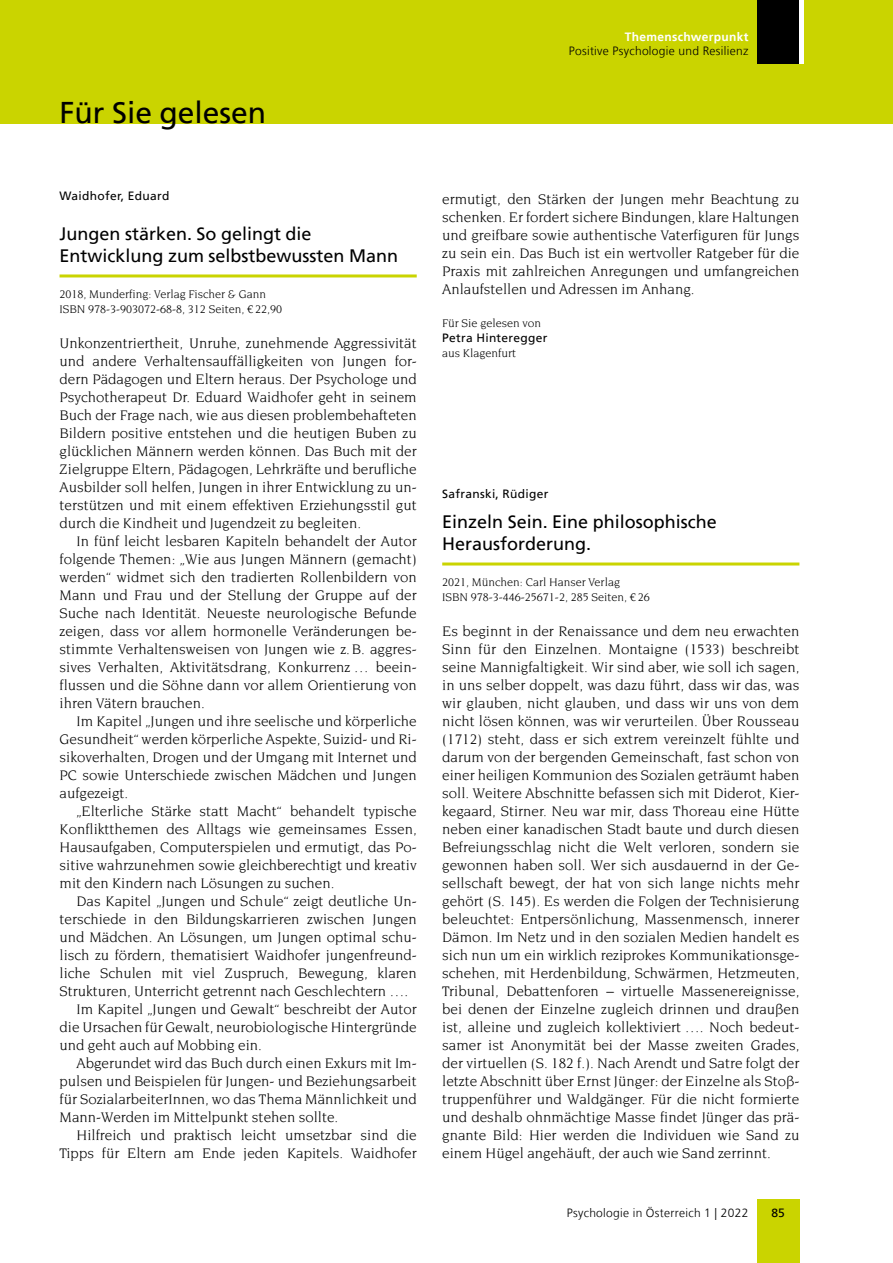
<style>
.page{position:relative;width:893px;height:1263px;background:#fff}
.page>*{position:absolute;margin:0;border:0;box-sizing:border-box;transform-origin:0 0}
.t1{font:30px "Frutiger LT";color:#000}
.t2{font:18px/21.6px "Frutiger LT";color:#000}
.t3{font:15px/18px "Novarese Std";color:#000;text-align:justify}
.t4{font:12px/15px "Novarese Std";color:#000}
.t5{font:300 12px "Frutiger LT";letter-spacing:.025em;color:#000}
.t6{font:12px "Frutiger LT";letter-spacing:.025em;color:#000}
.t7{font:700 12px "Frutiger LT";letter-spacing:.025em;color:#fff}
</style>
<div class="page">
<div style="left:0;top:0;width:893px;height:123px;background:#cad400"></div>
<div style="left:757px;top:1199px;width:42px;height:64px;background:#cad400"></div>
<div style="left:757px;top:0;width:42px;height:64px;background:#000"></div>
<div style="left:799px;top:0;width:5px;height:64px;background:#fff"></div>
<hr style="left:60px;top:274px;width:357px;height:3px;background:#cad400">
<hr style="left:442px;top:562px;width:357px;height:3px;background:#cad400">
<h1 class="t1" style="left:60px;top:95px;width:208px">Für Sie gelesen</h1>
<p class="t6" style="left:60px;top:189px;width:111px">Waidhofer, Eduard</p>
<p class="t2" style="left:60px;top:223px;width:340px">Jungen stärken. So gelingt die<br>Entwicklung zum selbstbewussten Mann</p>
<p class="t4" style="left:60px;top:286px;width:224px">2018, Munderfing: Verlag Fischer &amp; Gann<br>ISBN 978-3-903072-68-8, 312 Seiten, € 22,90</p>
<p class="t3" style="left:60px;top:334px;width:359px">Unkonzentriertheit, Unruhe, zunehmende Aggressivität und andere Verhaltensauffälligkeiten von Jungen for&shy;dern Pädagogen und Eltern heraus. Der Psychologe und Psychotherapeut Dr. Eduard Waidhofer geht in seinem Buch der Frage nach, wie aus diesen problembehafteten Bildern positive entstehen und die heutigen Buben zu glücklichen Männern werden können. Das Buch mit der Zielgruppe Eltern, Pädagogen, Lehrkräfte und berufliche Ausbilder soll helfen, Jungen in ihrer Entwicklung zu un&shy;terstützen und mit einem effektiven Erziehungsstil gut durch die Kindheit und Jugendzeit zu begleiten.</p>
<p class="t3" style="left:60px;top:532px;width:359px;text-indent:17px">In fünf leicht lesbaren Kapiteln behandelt der Autor folgende Themen: „Wie aus Jungen Männern (gemacht) werden“ widmet sich den tradierten Rollenbildern von Mann und Frau und der Stellung der Gruppe auf der Suche nach Identität. Neueste neurologische Befunde zeigen, dass vor allem hormonelle Veränderungen be&shy;stimmte Verhaltensweisen von Jungen wie z.B. aggres&shy;sives Verhalten, Aktivitätsdrang, Konkurrenz … beein&shy;flussen und die Söhne dann vor allem Orientierung von ihren Vätern brauchen.</p>
<p class="t3" style="left:60px;top:712px;width:359px;text-indent:17px">Im Kapitel „Jungen und ihre seelische und körperliche Gesundheit“ werden körperliche Aspekte, Suizid- und Ri&shy;sikoverhalten, Drogen und der Umgang mit Internet und PC sowie Unterschiede zwischen Mädchen und Jungen aufgezeigt.</p>
<p class="t3" style="left:60px;top:802px;width:359px;text-indent:17px">„Elterliche Stärke statt Macht“ behandelt typische Konfliktthemen des Alltags wie gemeinsames Essen, Hausaufgaben, Computerspielen und ermutigt, das Po&shy;sitive wahrzunehmen sowie gleichberechtigt und kreativ mit den Kindern nach Lösungen zu suchen.</p>
<p class="t3" style="left:77px;top:892px;width:342px">Das Kapitel „Jungen und Schule“ zeigt deutliche Un-</p>
<p class="t3" style="left:60px;top:910px;width:359px">terschiede in den Bildungskarrieren zwischen Jungen</p>
<p class="t3" style="left:60px;top:928px;width:359px">und Mädchen. An Lösungen, um Jungen optimal schu-</p>
<p class="t3" style="left:60px;top:946px;width:359px">lisch zu fördern, thematisiert Waidhofer jungenfreund-</p>
<p class="t3" style="left:60px;top:964px;width:359px">liche Schulen mit viel Zuspruch, Bewegung, klaren</p>
<p class="t3" style="left:60px;top:982px;width:350px">Strukturen, Unterricht getrennt nach Geschlechtern ….</p>
<p class="t3" style="left:77px;top:1000px;width:342px">Im Kapitel „Jungen und Gewalt“ beschreibt der Autor</p>
<p class="t3" style="left:60px;top:1018px;width:359px">die Ursachen für Gewalt, neurobiologische Hintergründe</p>
<p class="t3" style="left:60px;top:1036px;width:204px">und geht auch auf Mobbing ein.</p>
<p class="t3" style="left:77px;top:1054px;width:342px">Abgerundet wird das Buch durch einen Exkurs mit Im-</p>
<p class="t3" style="left:60px;top:1072px;width:359px">pulsen und Beispielen für Jungen- und Beziehungsarbeit</p>
<p class="t3" style="left:60px;top:1090px;width:359px">für SozialarbeiterInnen, wo das Thema Männlichkeit und</p>
<p class="t3" style="left:60px;top:1108px;width:280px">Mann-Werden im Mittelpunkt stehen sollte.</p>
<p class="t3" style="left:77px;top:1126px;width:342px">Hilfreich und praktisch leicht umsetzbar sind die</p>
<p class="t3" style="left:60px;top:1144px;width:359px">Tipps für Eltern am Ende jeden Kapitels. Waidhofer</p>
<p class="t7" style="left:625px;top:30px;width:125px">Themenschwerpunkt</p>
<p class="t5" style="left:569px;top:44px;width:181px">Positive Psychologie und Resilienz</p>
<p class="t3" style="left:442px;top:190px;width:359px">ermutigt, den Stärken der Jungen mehr Beachtung zu schenken. Er fordert sichere Bindungen, klare Haltungen und greifbare sowie authentische Vaterfiguren für Jungs zu sein ein. Das Buch ist ein wertvoller Ratgeber für die Praxis mit zahlreichen Anregungen und umfangreichen Anlaufstellen und Adressen im Anhang.</p>
<p class="t4" style="left:442px;top:316px;width:100px">Für Sie gelesen von</p>
<p class="t6" style="left:442px;top:331px;width:107px">Petra Hinteregger</p>
<p class="t4" style="left:442px;top:346px;width:76px">aus Klagenfurt</p>
<p class="t6" style="left:442px;top:486px;width:108px">Safranski, Rüdiger</p>
<p class="t2" style="left:442px;top:511px;width:276px">Einzeln Sein. Eine philosophische<br>Herausforderung.</p>
<p class="t4" style="left:442px;top:574px;width:209px">2021, München: Carl Hanser Verlag<br>ISBN 978-3-446-25671-2, 285 Seiten, € 26</p>
<p class="t3" style="left:442px;top:622px;width:359px">Es beginnt in der Renaissance und dem neu erwachten Sinn für den Einzelnen. Montaigne (1533) beschreibt seine Mannigfaltigkeit. Wir sind aber, wie soll ich sagen, in uns selber doppelt, was dazu führt, dass wir das, was wir glauben, nicht glauben, und dass wir uns von dem nicht lösen können, was wir verurteilen. Über Rousseau (1712) steht, dass er sich extrem vereinzelt fühlte und darum von der bergenden Gemeinschaft, fast schon von einer heiligen Kommunion des Sozialen geträumt haben soll. Weitere Abschnitte befassen sich mit Diderot, Kier&shy;kegaard, Stirner. Neu war mir, dass Thoreau eine Hütte neben einer kanadischen Stadt baute und durch diesen Befreiungsschlag nicht die Welt verloren, sondern sie gewonnen haben soll. Wer sich ausdauernd in der Ge&shy;sellschaft bewegt, der hat von sich lange nichts mehr gehört (S. 145). Es werden die Folgen der Technisierung beleuchtet: Entpersönlichung, Massenmensch, innerer Dämon. Im Netz und in den sozialen Medien handelt es sich nun um ein wirklich reziprokes Kommunikationsge&shy;schehen, mit Herdenbildung, Schwärmen, Hetzmeuten, Tribunal, Debattenforen – virtuelle Massenereignisse, bei denen der Einzelne zugleich drinnen und draußen ist, alleine und zugleich kollektiviert …. Noch bedeut&shy;samer ist Anonymität bei der Masse zweiten Grades, der virtuellen (S. 182 f.). Nach Arendt und Satre folgt der letzte Abschnitt über Ernst Jünger: der Einzelne als Stoß&shy;truppenführer und Waldgänger. Für die nicht formierte und deshalb ohnmächtige Masse findet Jünger das prä&shy;gnante Bild: Hier werden die Individuen wie Sand zu einem Hügel angehäuft, der auch wie Sand zerrinnt.</p>
<p class="t5" style="left:567px;top:1206px;width:183px">Psychologie in Österreich 1 | 2022</p>
<p class="t6" style="left:771px;top:1205px;width:15px">85</p>
</div>
